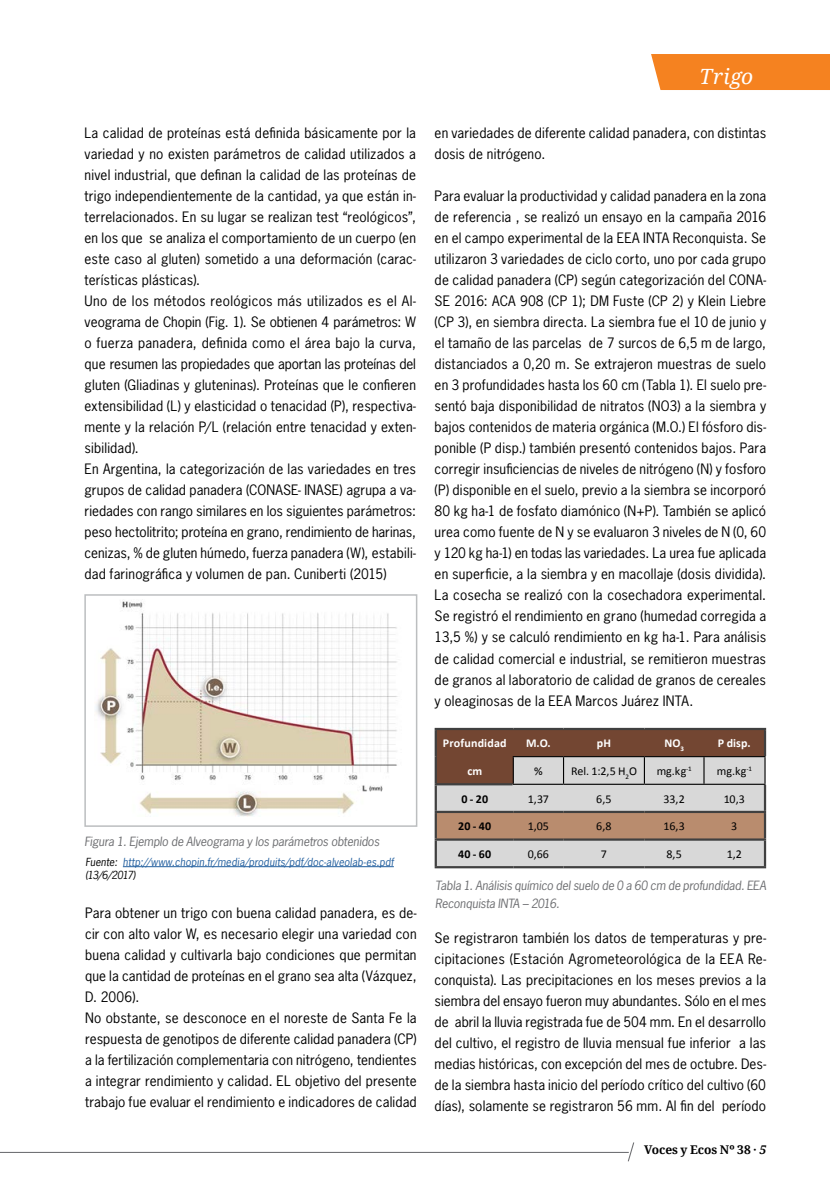
<style>
.page{position:relative;width:830px;height:1191px;background:#fff}
.page>*{position:absolute;margin:0;border:0;box-sizing:border-box;transform-origin:0 0}
.t1{font:italic 21px "Droid Serif";letter-spacing:.015em;color:#fff}
.t2{font:13.5px/21px "News Gothic Std";letter-spacing:.01em;color:#000}
.t3{font:italic 12px/18px "News Gothic Std";letter-spacing:-.01em;color:#6d6e71}
.t4{font:12px "Calibri";color:#000}
.t5{font:700 12px "Calibri";letter-spacing:.01em;color:#fff}
.t6{font:700 12px "Droid Serif";letter-spacing:-.005em;color:#000}
.t7{font:700 12px "Calibri";letter-spacing:.015em;color:#000}
.t8{font:italic 10.5px/13.5px "News Gothic Std";letter-spacing:.01em;color:#215e9e}
.s1{color:#000}
.s2{font-style:italic}
</style>
<div class="page">
<hr style="left:0;top:1151px;width:628px;height:2px;background:#6d6e71">
<svg style="left:626px;top:1142px;width:8px;height:20px"></svg>
<div style="left:651px;top:54px;width:178px;height:36px;background:#f58220"></div>
<img style="left:95px;top:601px;width:303px;height:215px">
<div style="left:84px;top:594px;width:333px;height:233px;border:2px solid #bcbec0"></div>
<hr style="left:123px;top:866px;width:270px;height:1px;background:#215e9e">
<hr style="left:434px;top:730px;width:2px;height:26px;background:#404040">
<hr style="left:434px;top:728px;width:79px;height:2px;background:#404040">
<hr style="left:513px;top:728px;width:50px;height:2px;background:#404040">
<hr style="left:563px;top:728px;width:81px;height:2px;background:#404040">
<hr style="left:644px;top:728px;width:59px;height:2px;background:#404040">
<hr style="left:703px;top:728px;width:62px;height:2px;background:#404040">
<hr style="left:434px;top:756px;width:2px;height:27px;background:#404040">
<hr style="left:434px;top:783px;width:78px;height:2px;background:#404040">
<svg style="left:435px;top:729px;width:330px;height:137px;background:#b3a096"></svg>
<hr style="left:512px;top:783px;width:51px;height:2px;background:#000">
<hr style="left:563px;top:783px;width:81px;height:2px;background:#000">
<hr style="left:644px;top:783px;width:59px;height:2px;background:#000">
<hr style="left:703px;top:783px;width:62px;height:2px;background:#000">
<hr style="left:434px;top:785px;width:2px;height:26px;background:#404040">
<hr style="left:763px;top:785px;width:2px;height:26px;background:#404040">
<hr style="left:434px;top:813px;width:2px;height:25px;background:#404040">
<hr style="left:763px;top:813px;width:2px;height:25px;background:#404040">
<hr style="left:434px;top:840px;width:2px;height:26px;background:#404040">
<hr style="left:434px;top:811px;width:79px;height:2px;background:#404040">
<hr style="left:513px;top:811px;width:50px;height:2px;background:#404040">
<hr style="left:563px;top:811px;width:81px;height:2px;background:#404040">
<hr style="left:644px;top:811px;width:59px;height:2px;background:#404040">
<hr style="left:703px;top:811px;width:62px;height:2px;background:#404040">
<hr style="left:434px;top:838px;width:79px;height:2px;background:#404040">
<hr style="left:513px;top:838px;width:50px;height:2px;background:#404040">
<hr style="left:563px;top:838px;width:81px;height:2px;background:#404040">
<hr style="left:644px;top:838px;width:59px;height:2px;background:#404040">
<hr style="left:703px;top:838px;width:62px;height:2px;background:#404040">
<hr style="left:434px;top:866px;width:79px;height:2px;background:#404040">
<hr style="left:513px;top:866px;width:50px;height:2px;background:#404040">
<hr style="left:563px;top:866px;width:81px;height:2px;background:#404040">
<hr style="left:644px;top:866px;width:59px;height:2px;background:#404040">
<hr style="left:703px;top:866px;width:62px;height:2px;background:#404040">
<hr style="left:763px;top:840px;width:2px;height:26px;background:#404040">
<p class="t2" style="left:84px;top:122px;width:333px">La calidad de proteínas está definida básicamente por la variedad y no existen parámetros de calidad utilizados a nivel industrial, que definan la calidad de las proteínas de trigo independientemente de la cantidad, ya que están in&shy;terrelacionados. En su lugar se realizan test “reológicos”, en los que se analiza el comportamiento de un cuerpo (en este caso al gluten) sometido a una deformación (carac&shy;terísticas plásticas).<br>Uno de los métodos reológicos más utilizados es el Al&shy;veograma de Chopin (Fig. 1). Se obtienen 4 parámetros: W o fuerza panadera, definida como el área bajo la curva, que resumen las propiedades que aportan las proteínas del gluten (Gliadinas y gluteninas). Proteínas que le confieren extensibilidad (L) y elasticidad o tenacidad (P), respectiva&shy;mente y la relación P/L (relación entre tenacidad y exten&shy;sibilidad).<br>En Argentina, la categorización de las variedades en tres grupos de calidad panadera (CONASE- INASE) agrupa a va&shy;riedades con rango similares en los siguientes parámetros: peso hectolitrito; proteína en grano, rendimiento de harinas, cenizas, % de gluten húmedo, fuerza panadera (W), estabili&shy;dad farinográfica y volumen de pan. Cuniberti (2015)</p>
<p class="t3" style="left:84px;top:832px;width:296px">Figura 1. Ejemplo de Alveograma y los parámetros obtenidos</p>
<p class="t8" style="left:85px;top:855px;width:310px"><span class="s1">Fuente:</span> http://www.chopin.fr/media/produits/pdf/doc-alveolab-es.pdf <span class="s1">(13/6/2017)</span></p>
<p class="t2" style="left:85px;top:902px;width:333px">Para obtener un trigo con buena calidad panadera, es de&shy;cir con alto valor W, es necesario elegir una variedad con buena calidad y cultivarla bajo condiciones que permitan que la cantidad de proteínas en el grano sea alta (Vázquez, D. 2006).<br>No obstante, se desconoce en el noreste de Santa Fe la respuesta de genotipos de diferente calidad panadera (CP) a la fertilización complementaria con nitrógeno, tendientes a integrar rendimiento y calidad. EL objetivo del presente trabajo fue evaluar el rendimiento e indicadores de calidad</p>
<h1 class="t1" style="left:699px;top:64px;width:55px">Trigo</h1>
<p class="t2" style="left:434px;top:122px;width:333px">en variedades de diferente calidad panadera, con distintas dosis de nitrógeno.</p>
<p class="t2" style="left:434px;top:185px;width:333px;text-align:justify">Para evaluar la productividad y calidad panadera en la zona de referencia , se realizó un ensayo en la campaña 2016 en el campo experimental de la EEA INTA Reconquista. Se utilizaron 3 variedades de ciclo corto, uno por cada grupo de calidad panadera (CP) según categorización del CONA-SE 2016: ACA 908 (CP 1); DM Fuste (CP 2) y Klein Liebre (CP 3), en siembra directa. La siembra fue el 10 de junio y el tamaño de las parcelas de 7 surcos de 6,5 m de largo, distanciados a 0,20 m. Se extrajeron muestras de suelo en 3 profundidades hasta los 60 cm (Tabla 1). El suelo pre&shy;sentó baja disponibilidad de nitratos (NO3) a la siembra y bajos contenidos de materia orgánica (M.O.) El fósforo dis&shy;ponible (P disp.) también presentó contenidos bajos. Para corregir insuficiencias de niveles de nitrógeno (N) y fosforo (P) disponible en el suelo, previo a la siembra se incorporó 80 kg ha-1 de fosfato diamónico (N+P). También se aplicó urea como fuente de N y se evaluaron 3 niveles de N (0, 60 y 120 kg ha-1) en todas las variedades. La urea fue aplicada en superficie, a la siembra y en macollaje (dosis dividida).<br>La cosecha se realizó con la cosechadora experimental.<br>Se registró el rendimiento en grano (humedad corregida a 13,5 %) y se calculó rendimiento en kg ha-1. Para análisis de calidad comercial e industrial, se remitieron muestras de granos al laboratorio de calidad de granos de cereales y oleaginosas de la EEA Marcos Juárez INTA.</p>
<p class="t5" style="left:442px;top:735px;width:65px">Profundidad</p>
<p class="t5" style="left:525px;top:735px;width:26px">M.O.</p>
<p class="t5" style="left:596px;top:735px;width:16px">pH</p>
<p class="t5" style="left:664px;top:735px;width:21px">NO<sub>3</sub></p>
<p class="t5" style="left:717px;top:735px;width:34px">P disp.</p>
<p class="t5" style="left:467px;top:763px;width:16px">cm</p>
<p class="t4" style="left:534px;top:763px;width:10px">%</p>
<p class="t4" style="left:570px;top:763px;width:67px">Rel. 1:2,5 H<sub>2</sub>O</p>
<p class="t4" style="left:656px;top:763px;width:37px">mg.kg<sup>-1</sup></p>
<p class="t4" style="left:716px;top:763px;width:37px">mg.kg<sup>-1</sup></p>
<p class="t7" style="left:461px;top:791px;width:28px">0 - 20</p>
<p class="t4" style="left:527px;top:791px;width:23px">1,37</p>
<p class="t4" style="left:596px;top:791px;width:17px">6,5</p>
<p class="t4" style="left:663px;top:791px;width:23px">33,2</p>
<p class="t4" style="left:723px;top:791px;width:23px">10,3</p>
<p class="t7" style="left:458px;top:818px;width:34px">20 - 40</p>
<p class="t4" style="left:527px;top:818px;width:23px">1,05</p>
<p class="t4" style="left:596px;top:818px;width:17px">6,8</p>
<p class="t4" style="left:663px;top:818px;width:23px">16,3</p>
<p class="t4" style="left:731px;top:818px;width:8px">3</p>
<p class="t7" style="left:458px;top:846px;width:35px">40 - 60</p>
<p class="t4" style="left:527px;top:846px;width:23px">0,66</p>
<p class="t4" style="left:600px;top:846px;width:8px">7</p>
<p class="t4" style="left:666px;top:846px;width:17px">8,5</p>
<p class="t4" style="left:726px;top:846px;width:17px">1,2</p>
<p class="t3" style="left:435px;top:876px;width:332px">Tabla 1. Análisis químico del suelo de 0 a 60 cm de profundidad. EEA<br>Reconquista INTA – 2016.</p>
<p class="t2" style="left:434px;top:927px;width:333px;text-align:justify">Se registraron también los datos de temperaturas y pre&shy;cipitaciones (Estación Agrometeorológica de la EEA Re&shy;conquista). Las precipitaciones en los meses previos a la siembra del ensayo fueron muy abundantes. Sólo en el mes de abril la lluvia registrada fue de 504 mm. En el desarrollo del cultivo, el registro de lluvia mensual fue inferior a las medias históricas, con excepción del mes de octubre. Des&shy;de la siembra hasta inicio del período crítico del cultivo (60 días), solamente se registraron 56 mm. Al fin del período</p>
<p class="t6" style="left:644px;top:1142px;width:123px">Voces y Ecos Nº 38 · <span class="s2">5</span></p>
</div>
